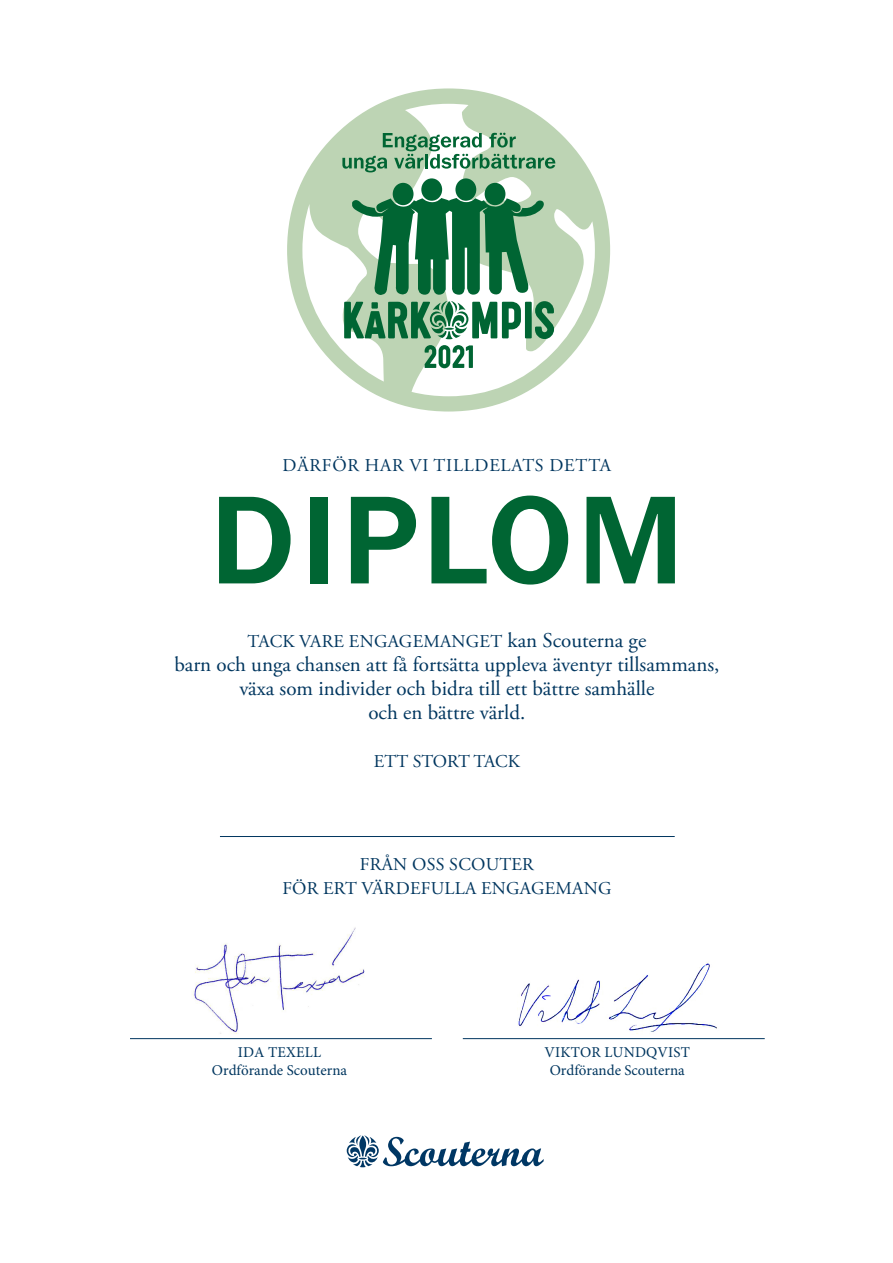
<style>
.page{position:relative;width:893px;height:1263px;background:#fff}
.page>*{position:absolute;margin:0;border:0;box-sizing:border-box;transform-origin:0 0}
.t1{font:700 127.5px "Tee Franklin";letter-spacing:.045em;color:#006533}
.t2{font:21px/24px "Adobe Garamond Pro";color:#00365f;text-align:center}
.t3{font:18px/24px "Adobe Garamond Pro";letter-spacing:.015em;color:#00365f;text-align:center}
.t4{font:18px "Adobe Garamond Pro";letter-spacing:.045em;color:#00365f}
.t5{font:15px/18px "Minion Pro";color:#00365f;text-align:center}
.s1{font-size:21px}
</style>
<div class="page">
<hr style="left:130px;top:1038px;width:302px;height:1px;background:#00365f">
<hr style="left:463px;top:1038px;width:302px;height:1px;background:#00365f">
<svg style="left:347px;top:1135px;width:197px;height:32px"></svg>
<hr style="left:220px;top:836px;width:455px;height:1px;background:#00365f">
<svg style="left:287px;top:88px;width:323px;height:323px"></svg>
<div style="left:485px;top:183px;width:20px;height:22px;background:#006533;border-radius:50%"></div>
<div style="left:421px;top:178px;width:21px;height:23px;background:#006533;border-radius:50%"></div>
<div style="left:455px;top:178px;width:21px;height:23px;background:#006533;border-radius:50%"></div>
<div style="left:393px;top:183px;width:20px;height:22px;background:#006533;border-radius:50%"></div>
<svg style="left:342px;top:133px;width:213px;height:39px;background:#97be9f"></svg>
<svg style="left:344px;top:197px;width:210px;height:142px"></svg>
<svg style="left:425px;top:345px;width:48px;height:23px"></svg>
<img style="left:192px;top:927px;width:173px;height:107px">
<img style="left:517px;top:962px;width:200px;height:72px">
<p class="t4" style="left:283px;top:454px;width:330px">DÄRFÖR HAR VI TILLDELATS DETTA</p>
<h1 class="t1" style="left:210px;top:465px;width:474px">DIPLOM</h1>
<p class="t3" style="left:248px;top:630px;width:400px">TACK VARE ENGAGEMANGET <span class="s1">kan Scouterna ge</span></p>
<p class="t2" style="left:174px;top:653px;width:547px">barn och unga chansen att få fortsätta uppleva äventyr tillsammans, växa som individer och bidra till ett bättre samhälle<br>och en bättre värld.</p>
<p class="t3" style="left:374px;top:750px;width:148px">ETT STORT TACK</p>
<p class="t3" style="left:282px;top:853px;width:331px">FRÅN OSS SCOUTER<br>FÖR ERT VÄRDEFULLA ENGAGEMANG</p>
<p class="t5" style="left:212px;top:1043px;width:137px">IDA TEXELL<br>Ordförande Scouterna</p>
<p class="t5" style="left:544px;top:1043px;width:147px">VIKTOR LUNDQVIST<br>Ordförande Scouterna</p>
</div>
